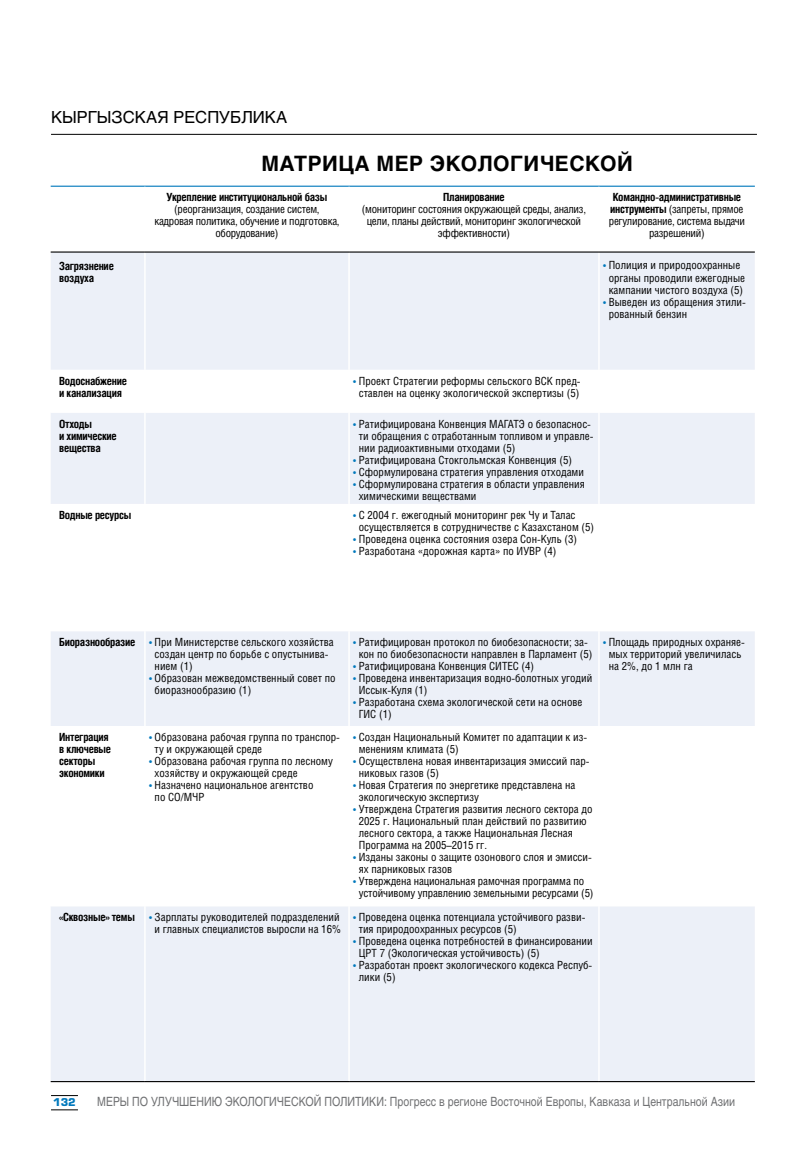
<style>
.page{position:relative;width:808px;height:1149px;background:#fff}
.page>*{position:absolute;margin:0;border:0;box-sizing:border-box;transform-origin:0 0}
.t1{font:700 21px "Helios";letter-spacing:.02em;color:#000}
.t2{font:16.5px "Helios";color:#000}
.t3{font:12.6px "Helios";color:#707173;scale:.83 1}
.t4{font:11.25px/12px "Helios Cond";color:#000}
.t5{font:11.25px/12px "Helios Cond";letter-spacing:-.025em;color:#000;text-align:center}
.t6{font:700 11.25px/12px "Helios Cond";letter-spacing:-.025em;color:#000}
.t7{font:700 10.5px "Eurostile LT Std";color:#0078bc}
.s1{font-weight:700}
.s2{color:#0078bc}
</style>
<div class="page">
<svg style="left:51px;top:1109px;width:27px;height:1px"></svg>
<hr style="left:51px;top:134px;width:706px;height:1px;background:#000">
<div style="left:51px;top:252px;width:704px;height:828px;background:#ecf0f8"></div>
<svg style="left:51px;top:370px;width:704px;height:536px"></svg>
<hr style="left:51px;top:185px;width:94px;height:2px;background:#0078bc">
<hr style="left:145px;top:185px;width:204px;height:2px;background:#0078bc">
<hr style="left:349px;top:185px;width:250px;height:2px;background:#0078bc">
<hr style="left:599px;top:185px;width:156px;height:2px;background:#0078bc">
<hr style="left:144px;top:252px;width:2px;height:118px;background:#fff">
<hr style="left:348px;top:252px;width:2px;height:118px;background:#fff">
<hr style="left:598px;top:252px;width:2px;height:118px;background:#fff">
<hr style="left:144px;top:370px;width:2px;height:42px;background:#fff">
<hr style="left:348px;top:370px;width:2px;height:42px;background:#fff">
<hr style="left:598px;top:370px;width:2px;height:42px;background:#fff">
<hr style="left:144px;top:412px;width:2px;height:92px;background:#fff">
<hr style="left:348px;top:412px;width:2px;height:92px;background:#fff">
<hr style="left:598px;top:412px;width:2px;height:92px;background:#fff">
<hr style="left:144px;top:504px;width:2px;height:127px;background:#fff">
<hr style="left:348px;top:504px;width:2px;height:127px;background:#fff">
<hr style="left:598px;top:504px;width:2px;height:127px;background:#fff">
<hr style="left:144px;top:631px;width:2px;height:94px;background:#fff">
<hr style="left:348px;top:631px;width:2px;height:94px;background:#fff">
<hr style="left:598px;top:631px;width:2px;height:94px;background:#fff">
<hr style="left:144px;top:725px;width:2px;height:181px;background:#fff">
<hr style="left:348px;top:725px;width:2px;height:181px;background:#fff">
<hr style="left:598px;top:725px;width:2px;height:181px;background:#fff">
<hr style="left:144px;top:906px;width:2px;height:174px;background:#fff">
<hr style="left:348px;top:906px;width:2px;height:174px;background:#fff">
<hr style="left:598px;top:906px;width:2px;height:174px;background:#fff">
<hr style="left:51px;top:251px;width:94px;height:1px;background:#000">
<hr style="left:51px;top:1080px;width:94px;height:1px;background:#000">
<hr style="left:145px;top:251px;width:204px;height:1px;background:#000">
<hr style="left:349px;top:251px;width:250px;height:1px;background:#000">
<hr style="left:599px;top:251px;width:156px;height:1px;background:#000">
<hr style="left:145px;top:1080px;width:204px;height:1px;background:#000">
<hr style="left:349px;top:1080px;width:250px;height:1px;background:#000">
<hr style="left:599px;top:1080px;width:156px;height:1px;background:#000">
<h2 class="t2" style="left:51px;top:108px;width:13px">кыргы</h2>
<h2 class="t2" style="left:112px;top:108px;width:24px">зска</h2>
<h2 class="t2" style="left:157px;top:108px;width:29px">я респу</h2>
<h2 class="t2" style="left:230px;top:108px;width:24px">блика</h2>
<h1 class="t1" style="left:261px;top:151px;width:373px">матрица мер экологической</h1>
<p class="t6" style="left:167px;top:191px;width:162px">Укрепление институциональной базы</p>
<p class="t5" style="left:154px;top:203px;width:187px">(реорганизация, создание систем, кадровая политика, обучение и подготовка, оборудование)</p>
<p class="t6" style="left:443px;top:191px;width:63px">Планирование</p>
<p class="t5" style="left:362px;top:203px;width:226px">(мониторинг состояния окружающей среды, анализ, цели, планы действий, мониторинг экологической эффективности)</p>
<p class="t5" style="left:609px;top:191px;width:138px"><span class="s1">Командно-административные инструменты</span> (запреты, прямое регулирование, система выдачи разрешений)</p>
<p class="t6" style="left:59px;top:259px;width:56px">Загрязнение воздуха</p>
<p class="t4" style="left:603px;top:259px;width:143px;text-align:center"><span class="s2">•</span> Полиция и природоохранные органы проводили ежегодные кампании чистого воздуха (5)</p>
<p class="t4" style="left:609px;top:295px;width:139px;text-indent:-5px"><span class="s2">•</span> Выведен из обращения этили&shy;рованный бензин</p>
<p class="t6" style="left:59px;top:374px;width:69px">Водо-снаб-же-ние и канализация</p>
<p class="t4" style="left:353px;top:374px;width:229px;text-align:center"><span class="s2">•</span> Проект Стратегии реформы сельского ВСК пред&shy;ставлен на оценку экологической экспертизы (5)</p>
<p class="t6" style="left:59px;top:417px;width:59px">Отходы<br>и химические вещества</p>
<p class="t4" style="left:359px;top:417px;width:236px;text-indent:-5px"><span class="s2">•</span> Ратифицирована Конвенция МАГАТЭ о безопаснос&shy;ти обращения с отработанным топливом и управле&shy;нии радиоактивными отходами (5)</p>
<p class="t4" style="left:353px;top:453px;width:220px"><span class="s2">•</span> Ратифицирована Стокгольмская Конвенция (5)</p>
<p class="t4" style="left:353px;top:465px;width:232px"><span class="s2">•</span> Сформулирована стратегия управления отходами</p>
<p class="t4" style="left:359px;top:477px;width:228px;text-indent:-5px"><span class="s2">•</span> Сформулирована стратегия в области управления химическими веществами</p>
<p class="t6" style="left:59px;top:508px;width:74px">Водные ресурсы</p>
<p class="t4" style="left:359px;top:508px;width:237px;text-indent:-5px"><span class="s2">•</span> С 2004 г. ежегодный мониторинг рек Чу и Талас осуществляется в сотрудничестве с Казахстаном (5)</p>
<p class="t4" style="left:353px;top:532px;width:225px"><span class="s2">•</span> Проведена оценка состояния озера Сон-Куль (3)</p>
<p class="t4" style="left:353px;top:544px;width:205px"><span class="s2">•</span> Разработана «дорожная карта» по ИУВР (4)</p>
<p class="t4" style="left:155px;top:635px;width:181px;text-indent:-95px"><span class="s1">Биоразнообразие</span> <span class="s2">•</span> При Министерстве сельского хозяйства создан центр по борьбе с опустынива&shy;нием (1)</p>
<p class="t4" style="left:155px;top:671px;width:183px;text-indent:-5px"><span class="s2">•</span> Образован межведомственный совет по биоразнообразию (1)</p>
<p class="t6" style="left:59px;top:730px;width:53px">Интеграция в ключевые секторы экономики</p>
<p class="t4" style="left:155px;top:730px;width:187px;text-indent:-5px"><span class="s2">•</span> Образована рабочая группа по транспор&shy;ту и окружающей среде</p>
<p class="t4" style="left:155px;top:754px;width:180px;text-indent:-5px"><span class="s2">•</span> Образована рабочая группа по лесному хозяйству и окружающей среде</p>
<p class="t4" style="left:155px;top:778px;width:160px;text-indent:-5px"><span class="s2">•</span> Назначено национальное агентство по СО/МЧР</p>
<p class="t4" style="left:353px;top:635px;width:241px;text-align:center"><span class="s2">•</span> Ратифицирован протокол по биобезопасности; за&shy;кон по биобезопасности направлен в Парламент (5)</p>
<p class="t4" style="left:353px;top:659px;width:182px"><span class="s2">•</span> Ратифицирована Конвенция СИТЕС (4)</p>
<p class="t4" style="left:359px;top:671px;width:235px;text-indent:-5px"><span class="s2">•</span> Проведена инвентаризация водно-болотных угодий<br>Иссык-Куля (1)</p>
<p class="t4" style="left:359px;top:695px;width:225px;text-indent:-5px"><span class="s2">•</span> Разработана схема экологической сети на основе<br>ГИС (1)</p>
<p class="t4" style="left:359px;top:730px;width:230px;text-indent:-5px"><span class="s2">•</span> Создан Национальный Комитет по адаптации к из&shy;менениям климата (5)</p>
<p class="t4" style="left:359px;top:754px;width:232px;text-indent:-5px"><span class="s2">•</span> Осуществлена новая инвентаризация эмиссий пар&shy;никовых газов (5)</p>
<p class="t4" style="left:359px;top:778px;width:218px;text-indent:-5px"><span class="s2">•</span> Новая Стратегия по энергетике представлена на экологическую экспертизу</p>
<p class="t4" style="left:359px;top:802px;width:235px;text-indent:-5px"><span class="s2">•</span> Утверждена Стратегия развития лесного сектора до 2025 г. Национальный план действий по развитию лесного сектора, а также Национальная Лесная Программа на 2005–2015 гг.</p>
<p class="t4" style="left:359px;top:850px;width:234px;text-indent:-5px"><span class="s2">•</span> Изданы законы о защите озонового слоя и эмисси&shy;ях парниковых газов</p>
<p class="t4" style="left:359px;top:874px;width:236px;text-indent:-5px"><span class="s2">•</span> Утверждена национальная рамочная программа по устойчивому управлению земельными ресурсами (5)</p>
<p class="t6" style="left:59px;top:910px;width:77px">«Сквозные» темы</p>
<p class="t4" style="left:149px;top:910px;width:193px;text-align:center"><span class="s2">•</span> Зарплаты руководителей подразделений и главных специалистов выросли на 16%</p>
<p class="t4" style="left:359px;top:910px;width:228px;text-indent:-5px"><span class="s2">•</span> Проведена оценка потенциала устойчивого разви&shy;тия природоохранных ресурсов (5)</p>
<p class="t4" style="left:359px;top:934px;width:235px;text-indent:-5px"><span class="s2">•</span> Проведена оценка потребностей в финансировании<br>ЦРТ 7 (Экологическая устойчивость) (5)</p>
<p class="t4" style="left:359px;top:958px;width:235px;text-indent:-5px"><span class="s2">•</span> Разработан проект экологического кодекса Респуб&shy;лики (5)</p>
<p class="t4" style="left:609px;top:635px;width:138px;text-indent:-5px"><span class="s2">•</span> Площадь природных охраняе&shy;мых территорий увеличилась на 2%, до 1 млн га</p>
<p class="t7" style="left:53px;top:1095px;width:24px">132</p>
<p class="t3" style="left:97px;top:1094px;width:770px">МЕРЫ ПО УЛУЧШЕНИЮ ЭКОЛОГИЧЕСКОЙ ПОЛИТИКИ: Прогресс в регионе Восточной Европы, Кавказа и Центральной Азии</p>
</div>
